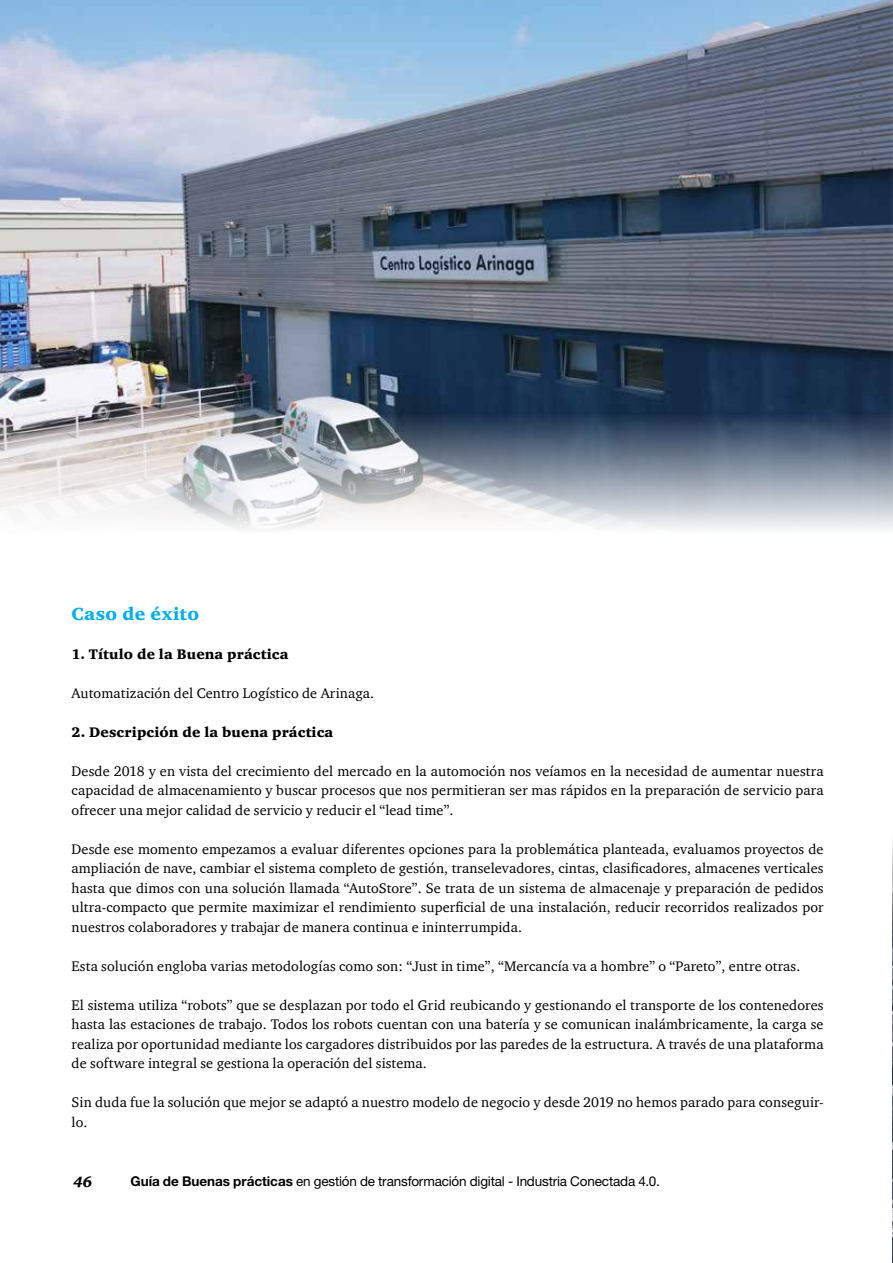
<style>
.page{position:relative;width:893px;height:1263px;background:#fff}
.page>*{position:absolute;margin:0;border:0;box-sizing:border-box;transform-origin:0 0}
.t1{font:18px "Charter ITC Blac";letter-spacing:.02em;color:#00aeef}
.t2{font:15px "Charter ITC Blac Ital";color:#000}
.t3{font:14.25px/19.5px "Charter ITC";letter-spacing:.01em;color:#000;text-align:justify}
.t4{font:14.25px "Charter ITC Blac";letter-spacing:.01em;color:#000}
.t5{font:13.5px "Helvetica Neue LT Std";letter-spacing:-.015em;color:#000}
.s1{font-weight:700}
</style>
<div class="page">
<img style="left:0;top:0;width:893px;height:415px">
<svg style="left:0;top:415px;width:893px;height:114px"></svg>
<img style="left:892px;top:950px;width:1px;height:313px">
<p class="t1" style="left:72px;top:602px;width:129px">Caso de éxito</p>
<p class="t4" style="left:72px;top:645px;width:218px">1. Título de la Buena práctica</p>
<p class="t3" style="left:72px;top:683px;width:304px">Automatización del Centro Logístico de Arinaga.</p>
<p class="t4" style="left:72px;top:723px;width:263px">2. Descripción de la buena práctica</p>
<p class="t3" style="left:72px;top:761px;width:753px">Desde 2018 y en vista del crecimiento del mercado en la automoción nos veíamos en la necesidad de aumentar nuestra capacidad de almacenamiento y buscar procesos que nos permitieran ser mas rápidos en la preparación de servicio para ofrecer una mejor calidad de servicio y reducir el “lead time”.</p>
<p class="t3" style="left:72px;top:839px;width:753px">Desde ese momento empezamos a evaluar diferentes opciones para la problemática planteada, evaluamos proyectos de ampliación de nave, cambiar el sistema completo de gestión, transelevadores, cintas, clasificadores, almacenes verticales hasta que dimos con una solución llamada “AutoStore”. Se trata de un sistema de almacenaje y preparación de pedidos ultra-compacto que permite maximizar el rendimiento superficial de una instalación, reducir recorridos realizados por nuestros colaboradores y trabajar de manera continua e ininterrumpida.</p>
<p class="t3" style="left:72px;top:956px;width:730px">Esta solución engloba varias metodologías como son: “Just in time”, “Mercancía va a hombre” o “Pareto”, entre otras.</p>
<p class="t3" style="left:72px;top:995px;width:753px">El sistema utiliza “robots” que se desplazan por todo el Grid reubicando y gestionando el transporte de los contenedores hasta las estaciones de trabajo. Todos los robots cuentan con una batería y se comunican inalámbricamente, la carga se realiza por oportunidad mediante los cargadores distribuidos por las paredes de la estructura. A través de una plataforma de software integral se gestiona la operación del sistema.</p>
<p class="t3" style="left:72px;top:1092px;width:753px">Sin duda fue la solución que mejor se adaptó a nuestro modelo de negocio y desde 2019 no hemos parado para conseguir&shy;lo.</p>
<p class="t2" style="left:74px;top:1173px;width:21px">46</p>
<p class="t5" style="left:130px;top:1173px;width:531px"><span class="s1">Guía de Buenas prácticas</span> en gestión de transformación digital - Industria Conectada 4.0.</p>
</div>
